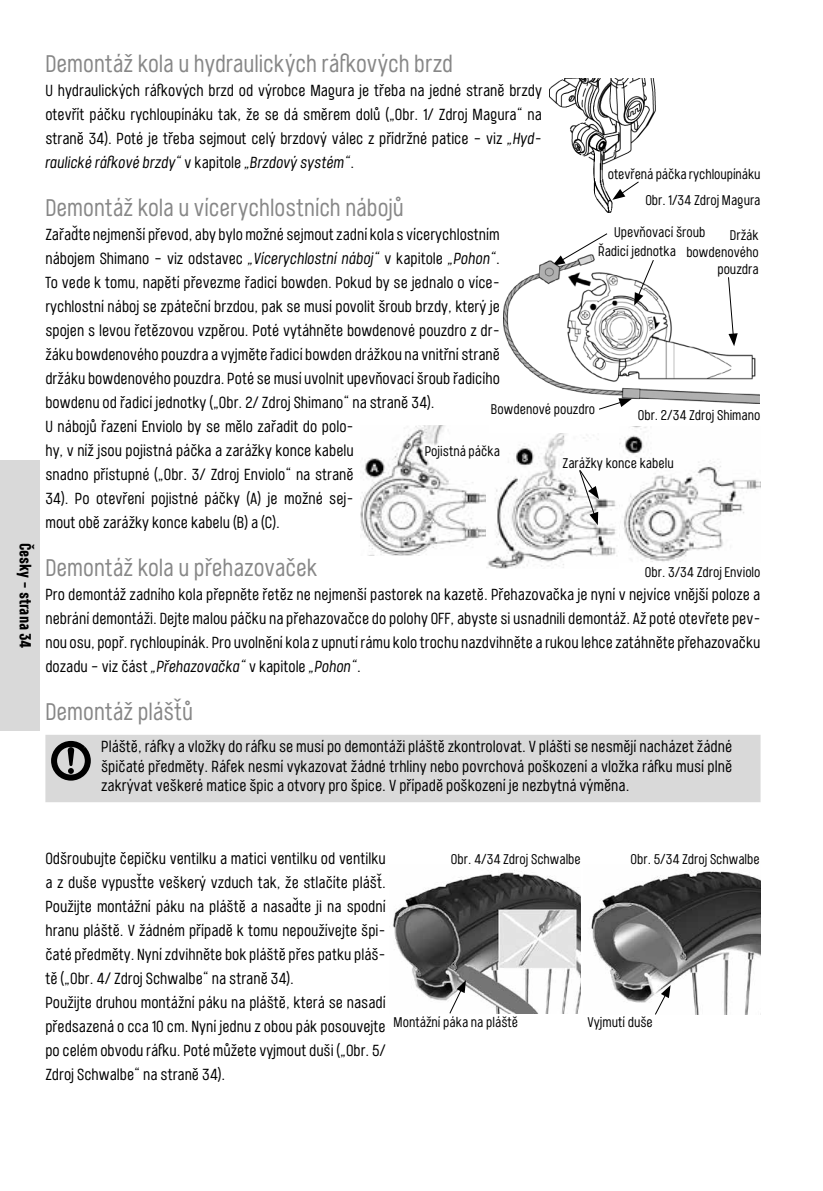
<style>
.page{position:relative;width:823px;height:1191px;background:#fff}
.page>*{position:absolute;margin:0;border:0;box-sizing:border-box;transform-origin:0 0}
.t1{font:24px "Port Condensed";color:#878787}
.t2{font:16px/24px "Port Condensed";color:#000;text-align:justify}
.t3{font:700 16px "Port Condensed";letter-spacing:-.005em;color:#000}
.t4{font:14px/16.8px "Port Condensed";color:#000;text-align:right}
.s1{font-style:italic}
</style>
<div class="page">
<div style="left:0;top:460px;width:40px;height:271px;background:#d9d9d9"></div>
<img style="left:549px;top:78px;width:106px;height:134px">
<svg style="left:612px;top:180px;width:27px;height:20px"></svg>
<img style="left:360px;top:425px;width:126px;height:130px">
<img style="left:486px;top:433px;width:130px;height:135px">
<img style="left:619px;top:427px;width:141px;height:135px">
<svg style="left:578px;top:469px;width:20px;height:56px"></svg>
<div style="left:45px;top:735px;width:715px;height:67px;background:#d9d9d9"></div>
<svg style="left:47px;top:738px;width:47px;height:46px;background:#8d8d8d"></svg>
<img style="left:591px;top:871px;width:169px;height:143px">
<svg style="left:654px;top:985px;width:16px;height:30px"></svg>
<img style="left:392px;top:870px;width:188px;height:143px">
<svg style="left:448px;top:980px;width:17px;height:34px"></svg>
<svg style="left:599px;top:403px;width:28px;height:7px"></svg>
<svg style="left:571px;top:233px;width:37px;height:21px"></svg>
<img style="left:503px;top:254px;width:255px;height:149px">
<svg style="left:633px;top:259px;width:21px;height:47px"></svg>
<p class="t3" style="left:36px;top:542px;width:107px;rotate:90deg">Česky – strana 34</p>
<h1 class="t1" style="left:45px;top:48px;width:409px">Demontáž kola u hydraulických ráfkových brzd</h1>
<p class="t2" style="left:45px;top:78px;width:498px">U hydraulických ráfkových brzd od výrobce Magura je třeba na jedné straně brzdy otevřít páčku rychloupínáku tak, že se dá směrem dolů („Obr. 1/ Zdroj Magura“ na straně 34). Poté je třeba sejmout celý brzdový válec z přídržné patice – viz <span class="s1">„Hyd&shy;raulické ráfkové brzdy“</span> v kapitole <span class="s1">„Brzdový systém“</span>.</p>
<h1 class="t1" style="left:45px;top:192px;width:359px">Demontáž kola u vícerychlostních nábojů</h1>
<p class="t2" style="left:45px;top:222px;width:456px">Zařaďte nejmenší převod, aby bylo možné sejmout zadní kola s vícerychlostním nábojem Shimano – viz odstavec <span class="s1">„Vícerychlostní náboj“</span> v kapitole <span class="s1">„Pohon“</span>.<br>To vede k tomu, napětí převezme řadicí bowden. Pokud by se jednalo o více&shy;rychlostní náboj se zpáteční brzdou, pak se musí povolit šroub brzdy, který je spojen s levou řetězovou vzpěrou. Poté vytáhněte bowdenové pouzdro z dr&shy;žáku bowdenového pouzdra a vyjměte řadicí bowden drážkou na vnitřní straně držáku bowdenového pouzdra. Poté se musí uvolnit upevňovací šroub řadicího bowdenu od řadicí jednotky („Obr. 2/ Zdroj Shimano“ na straně 34).</p>
<p class="t4" style="left:607px;top:161px;width:154px;line-height:26.2px">otevřená páčka rychloupínáku<br>Obr. 1/34 Zdroj Magura</p>
<p class="t4" style="left:613px;top:223px;width:93px">Upevňovací šroub</p>
<p class="t4" style="left:686px;top:227px;width:74px">Držák bowdenového pouzdra</p>
<p class="t4" style="left:597px;top:242px;width:79px">Řadicí jednotka</p>
<p class="t4" style="left:490px;top:400px;width:106px">Bowdenové pouzdro</p>
<p class="t4" style="left:637px;top:406px;width:124px">Obr. 2/34 Zdroj Shimano</p>
<p class="t2" style="left:45px;top:414px;width:310px">U nábojů řazení Enviolo by se mělo zařadit do polo&shy;hy, v níž jsou pojistná páčka a zarážky konce kabelu snadno přístupné („Obr. 3/ Zdroj Enviolo“ na straně 34). Po otevření pojistné páčky (A) je možné sej&shy;mout obě zarážky konce kabelu (B) a (C).</p>
<h1 class="t1" style="left:45px;top:552px;width:273px">Demontáž kola u přehazovaček</h1>
<p class="t2" style="left:45px;top:582px;width:716px">Pro demontáž zadního kola přepněte řetěz ne nejmenší pastorek na kazetě. Přehazovačka je nyní v nejvíce vnější poloze a nebrání demontáži. Dejte malou páčku na přehazovačce do polohy OFF, abyste si usnadnili demontáž. Až poté otevřete pev&shy;nou osu, popř. rychloupínák. Pro uvolnění kola z upnutí rámu kolo trochu nazdvihněte a rukou lehce zatáhněte přehazovačku dozadu – viz část <span class="s1">„Přehazovačka“</span> v kapitole <span class="s1">„Pohon“</span>.</p>
<h1 class="t1" style="left:45px;top:696px;width:149px">Demontáž plášťů</h1>
<p class="t2" style="left:101px;top:737px;width:632px;line-height:19.2px">Pláště, ráfky a vložky do ráfku se musí po demontáži pláště zkontrolovat. V plášti se nesmějí nacházet žádné špičaté předměty. Ráfek nesmí vykazovat žádné trhliny nebo povrchová poškození a vložka ráfku musí plně zakrývat veškeré matice špic a otvory pro špice. V případě poškození je nezbytná výměna.</p>
<p class="t4" style="left:424px;top:442px;width:77px">Pojistná páčka</p>
<p class="t4" style="left:562px;top:454px;width:113px">Zarážky konce kabelu</p>
<p class="t4" style="left:644px;top:563px;width:117px">Obr. 3/34 Zdroj Enviolo</p>
<p class="t2" style="left:45px;top:846px;width:342px">Odšroubujte čepičku ventilku a matici ventilku od ventilku</p>
<p class="t4" style="left:450px;top:850px;width:131px">Obr. 4/34 Zdroj Schwalbe</p>
<p class="t2" style="left:45px;top:870px;width:342px;text-align:left">a z duše vypusťte veškerý vzduch tak, že stlačíte plášť.<br>Použijte montážní páku na pláště a nasaďte ji na spodní hranu pláště. V žádném případě k tomu nepoužívejte špi&shy;čaté předměty. Nyní zdvihněte bok pláště přes patku pláš&shy;tě („Obr. 4/ Zdroj Schwalbe“ na straně 34).<br>Použijte druhou montážní páku na pláště, která se nasadí předsazená o cca 10 cm. Nyní jednu z obou pák posouvejte po celém obvodu ráfku. Poté můžete vyjmout duši („Obr. 5/ Zdroj Schwalbe“ na straně 34).</p>
<p class="t4" style="left:630px;top:850px;width:131px">Obr. 5/34 Zdroj Schwalbe</p>
<p class="t4" style="left:587px;top:1013px;width:67px">Vyjmutí duše</p>
<p class="t4" style="left:393px;top:1013px;width:126px">Montážní páka na pláště</p>
</div>
